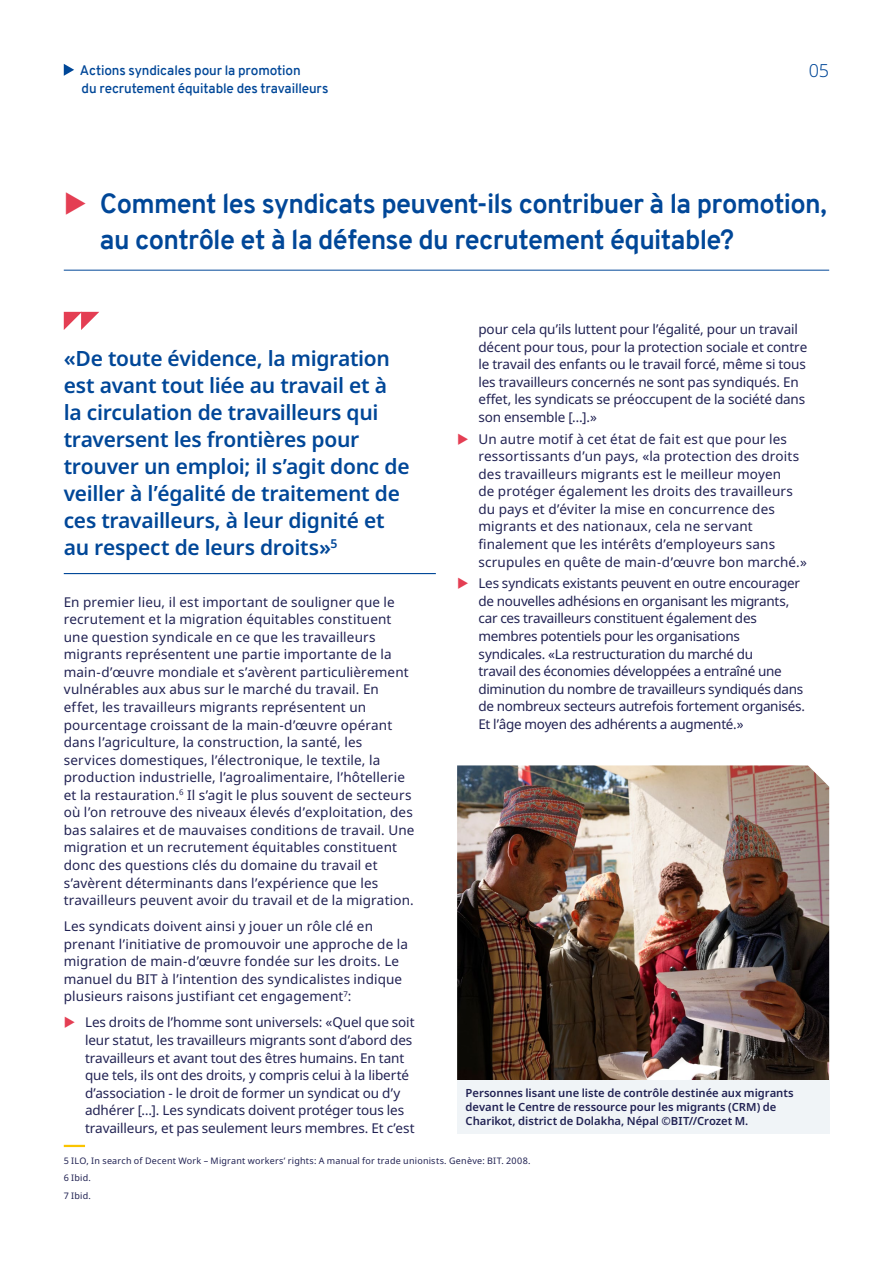
<style>
.page{position:relative;width:893px;height:1263px;background:#fff}
.page>*{position:absolute;margin:0;border:0;box-sizing:border-box;transform-origin:0 0}
.t1{font:700 27px/35.1px "Overpass";letter-spacing:-.025em;color:#004798}
.t2{font:600 21px/27px "Noto Sans";letter-spacing:-.015em;color:#004798}
.t3{font:300 18px "Noto Sans";color:#004798}
.t4{font:13.5px/17.5px "Noto Sans";letter-spacing:.005em;color:#212253}
.t5{font:13.5px/17.5px "Noto Sans";letter-spacing:-.02em;color:#212253}
.t6{font:600 13.5px "Overpass";letter-spacing:-.01em;color:#004798}
.t7{font:600 11.25px/14.2px "Noto Sans";color:#212253}
.t8{font:9px/17.7px "Noto Sans";letter-spacing:.025em;color:#212253}
.s1{color:#e43e53}
</style>
<div class="page">
<svg style="left:64px;top:64px;width:10px;height:12px"></svg>
<hr style="left:64px;top:270px;width:765px;height:1px;background:#004798">
<hr style="left:64px;top:1145px;width:21px;height:2px;background:#fac400">
<svg style="left:64px;top:312px;width:35px;height:18px"></svg>
<hr style="left:64px;top:573px;width:372px;height:1px;background:#004798">
<img style="left:457px;top:765px;width:372px;height:315px">
<div style="left:457px;top:1080px;width:372px;height:54px;background:#f0f4f7"></div>
<p class="t6" style="left:80px;top:60px;width:222px">Actions syndicales pour la promotion</p>
<h3 class="t3" style="left:809px;top:57px;width:22px">05</h3>
<p class="t6" style="left:82px;top:78px;width:248px">du recrutement équitable des travailleurs</p>
<h1 class="t1" style="left:100px;top:187px;width:728px;text-indent:-36px"><span class="s1">◆</span> Comment les syndicats peuvent-ils contribuer à la promotion, au contrôle et à la défense du recrutement équitable?</h1>
<p class="t2" style="left:64px;top:345px;width:347px">«De toute évidence, la migration est avant tout liée au travail et à la circulation de travailleurs qui traversent les frontières pour trouver un emploi; il s’agit donc de veiller à l’égalité de traitement de ces travailleurs, à leur dignité et au respect de leurs droits»<sup>5</sup></p>
<p class="t4" style="left:64px;top:593px;width:352px">En premier lieu, il est important de souligner que le recrutement et la migration équitables constituent une question syndicale en ce que les travailleurs migrants représentent une partie importante de la main-d’œuvre mondiale et s’avèrent particulièrement vulnérables aux abus sur le marché du travail. En effet, les travailleurs migrants représentent un pourcentage croissant de la main-d’œuvre opérant dans l’agriculture, la construction, la santé, les services domestiques, l’électronique, le textile, la production industrielle, l’agroalimentaire, l’hôtellerie et la restauration.<sup>6</sup> Il s’agit le plus souvent de secteurs où l’on retrouve des niveaux élevés d’exploitation, des bas salaires et de mauvaises conditions de travail. Une migration et un recrutement équitables constituent donc des questions clés du domaine du travail et s’avèrent déterminants dans l’expérience que les travailleurs peuvent avoir du travail et de la migration.</p>
<p class="t4" style="left:64px;top:918px;width:346px">Les syndicats doivent ainsi y jouer un rôle clé en prenant l’initiative de promouvoir une approche de la migration de main-d’œuvre fondée sur les droits. Le manuel du BIT à l’intention des syndicalistes indique plusieurs raisons justifiant cet engagement<sup>7</sup>:</p>
<p class="t4" style="left:85px;top:1014px;width:331px">Les droits de l’homme sont universels: «Quel que soit leur statut, les travailleurs migrants sont d’abord des travailleurs et avant tout des êtres humains. En tant que tels, ils ont des droits, y compris celui à la liberté d’association - le droit de former un syndicat ou d’y adhérer […]. Les syndicats doivent protéger tous les travailleurs, et pas seulement leurs membres. Et c’est</p>
<p class="t4" style="left:478px;top:321px;width:330px">pour cela qu’ils luttent pour l’égalité, pour un travail décent pour tous, pour la protection sociale et contre le travail des enfants ou le travail forcé, même si tous les travailleurs concernés ne sont pas syndiqués. En effet, les syndicats se préoccupent de la société dans son ensemble […].»</p>
<p class="t4" style="left:478px;top:430px;width:330px">Un autre motif à cet état de fait est que pour les ressortissants d’un pays, «la protection des droits des travailleurs migrants est le meilleur moyen<br>de protéger également les droits des travailleurs du pays et d’éviter la mise en concurrence des migrants et des nationaux, cela ne servant finalement que les intérêts d’employeurs sans scrupules en quête de main-d’œuvre bon marché.»</p>
<p class="t5" style="left:478px;top:575px;width:328px">Les syndicats existants peuvent en outre encourager de nouvelles adhésions en organisant les migrants, car ces travailleurs constituent également des membres potentiels pour les organisations syndicales. «La restructuration du marché du<br>travail des économies développées a entraîné une diminution du nombre de travailleurs syndiqués dans de nombreux secteurs autrefois fortement organisés.<br>Et l’âge moyen des adhérents a augmenté.»</p>
<p class="t7" style="left:466px;top:1086px;width:330px">Personnes lisant une liste de contrôle destinée aux migrants devant le Centre de ressource pour les migrants (CRM) de<br>Charikot, district de Dolakha, Népal ©BIT//Crozet M.</p>
<p class="t8" style="left:64px;top:1152px;width:468px">5 ILO, In search of Decent Work – Migrant workers’ rights: A manual for trade unionists. Genève: BIT. 2008.<br>6 Ibid.<br>7 Ibid.</p>
</div>
